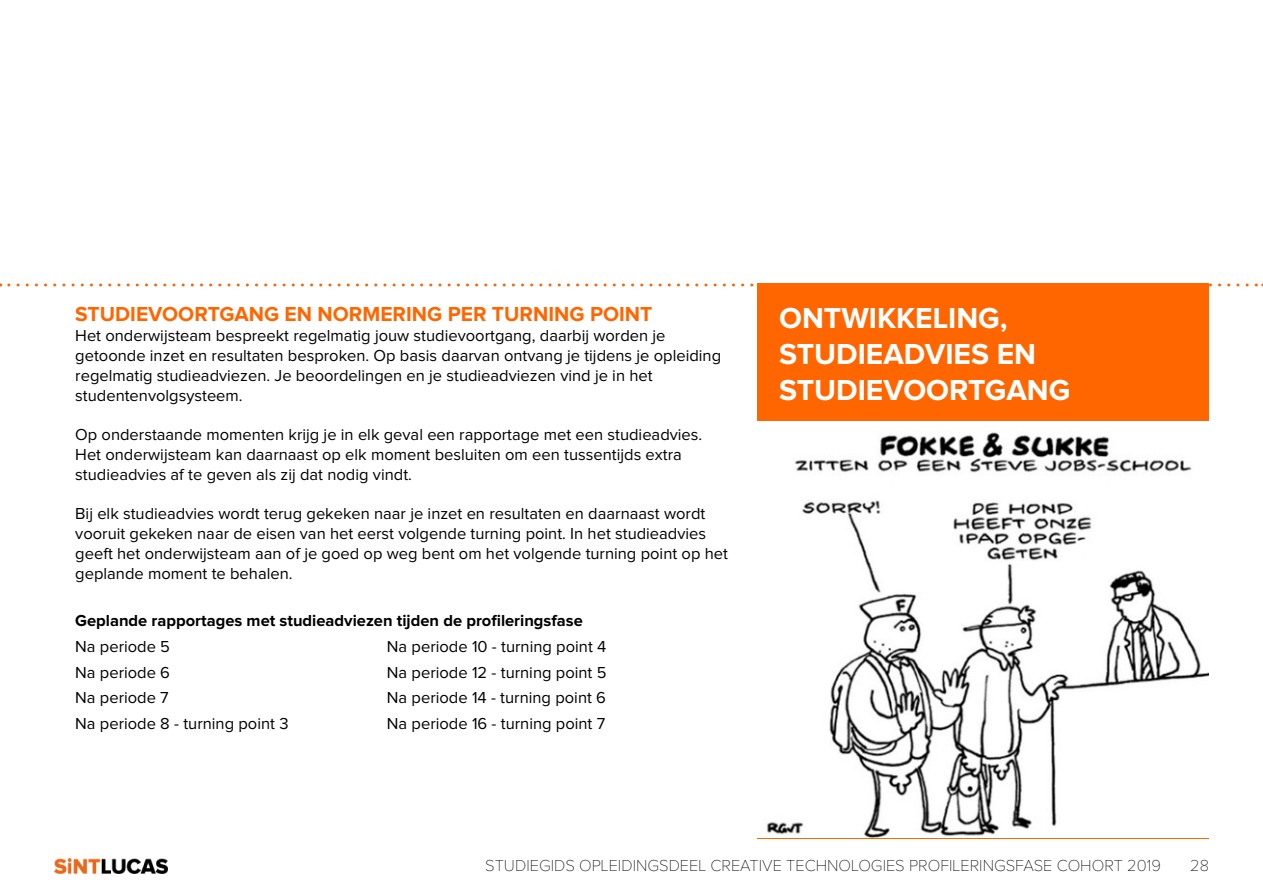
<style>
.page{position:relative;width:1263px;height:893px;background:#fff}
.page>*{position:absolute;margin:0;border:0;box-sizing:border-box;transform-origin:0 0}
.t1{font:700 30px/36px "Proxima Nova";color:#fff}
.t2{font:700 21px "Proxima Nova";color:#f60}
.t3{font:16.5px/19.8px "Proxima Nova";color:#000}
.t4{font:100 16.5px "Proxima Nova";color:#000}
.t5{font:700 16.5px "Proxima Nova";color:#000}
</style>
<div class="page">
<svg style="left:9px;top:283px;width:1254px;height:3px"></svg>
<div style="left:758px;top:283px;width:451px;height:556px;background:#f60"></div>
<img style="left:54px;top:858px;width:114px;height:15px">
<div style="left:758px;top:421px;width:451px;height:417px;background:#fff"></div>
<img style="left:766px;top:432px;width:443px;height:406px">
<p class="t2" style="left:75px;top:305px;width:579px">STUDIEVOORTGANG EN NORMERING PER TURNING POINT</p>
<p class="t3" style="left:75px;top:326px;width:647px">Het onderwijsteam bespreekt regelmatig jouw studievoortgang, daarbij worden je getoonde inzet en resultaten besproken. Op basis daarvan ontvang je tijdens je opleiding regelmatig studieadviezen. Je beoordelingen en je studieadviezen vind je in het studentenvolgsysteem.</p>
<p class="t3" style="left:75px;top:425px;width:629px">Op onderstaande momenten krijg je in elk geval een rapportage met een studieadvies.<br>Het onderwijsteam kan daarnaast op elk moment besluiten om een tussentijds extra studieadvies af te geven als zij dat nodig vindt.</p>
<p class="t3" style="left:75px;top:505px;width:654px">Bij elk studieadvies wordt terug gekeken naar je inzet en resultaten en daarnaast wordt vooruit gekeken naar de eisen van het eerst volgende turning point. In het studieadvies geeft het onderwijsteam aan of je goed op weg bent om het volgende turning point op het geplande moment te behalen.</p>
<p class="t5" style="left:75px;top:613px;width:509px">Geplande rapportages met studieadviezen tijden de profileringsfase</p>
<p class="t3" style="left:75px;top:637px;width:96px">Na periode 5</p>
<p class="t3" style="left:387px;top:637px;width:221px">Na periode 10 - turning point 4</p>
<p class="t3" style="left:75px;top:663px;width:96px">Na periode 6</p>
<p class="t3" style="left:387px;top:663px;width:221px">Na periode 12 - turning point 5</p>
<p class="t3" style="left:75px;top:688px;width:95px">Na periode 7</p>
<p class="t3" style="left:387px;top:688px;width:220px">Na periode 14 - turning point 6</p>
<p class="t3" style="left:75px;top:714px;width:215px">Na periode 8 - turning point 3</p>
<p class="t3" style="left:387px;top:714px;width:220px">Na periode 16 - turning point 7</p>
<h1 class="t1" style="left:779px;top:302px;width:293px">ONTWIKKELING,<br>STUDIEADVIES EN<br>STUDIEVOORTGANG</h1>
<p class="t4" style="left:485px;top:858px;width:677px">STUDIEGIDS OPLEIDINGSDEEL CREATIVE TECHNOLOGIES PROFILERINGSFASE COHORT 2019</p>
<p class="t4" style="left:1190px;top:858px;width:20px">28</p>
</div>
